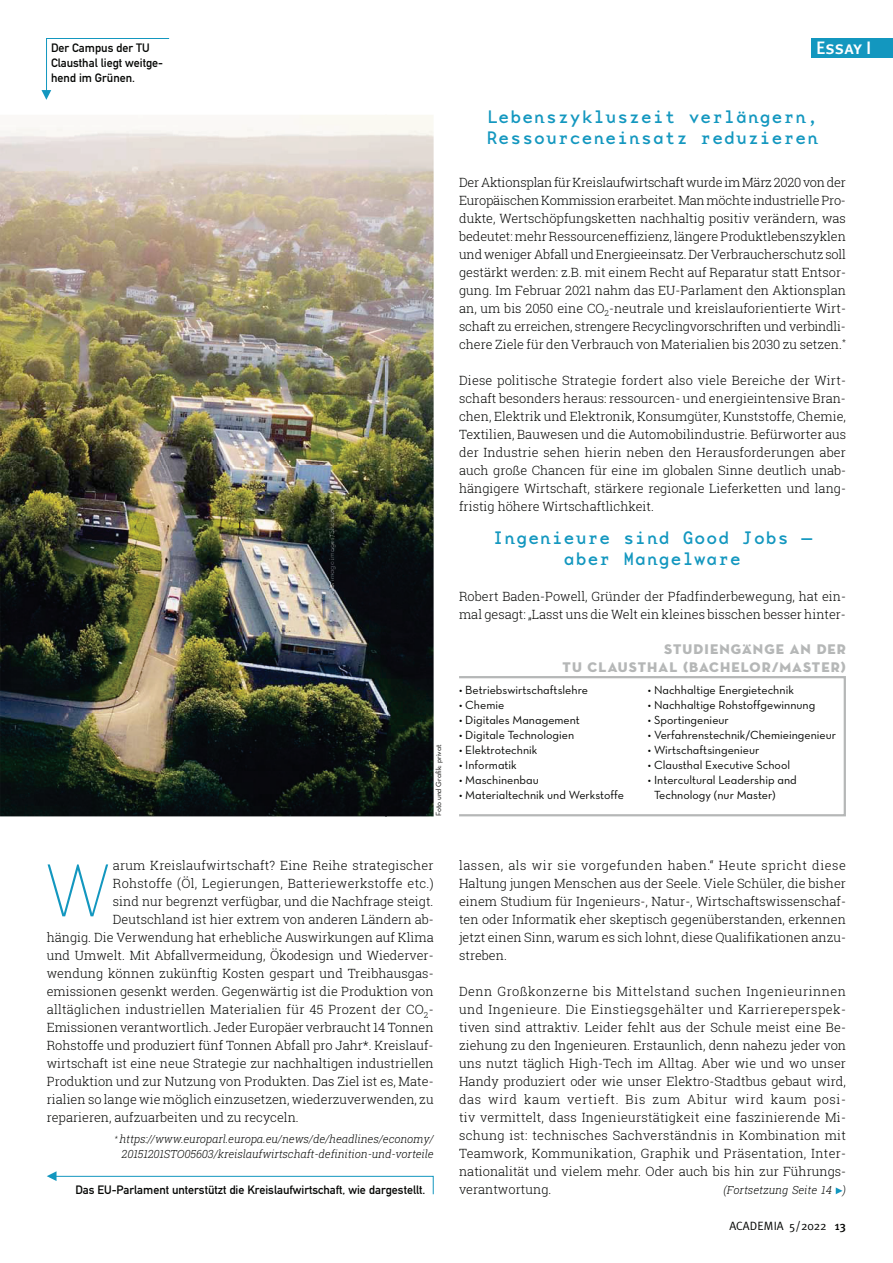
<style>
.page{position:relative;width:893px;height:1263px;background:#fff}
.page>*{position:absolute;margin:0;border:0;box-sizing:border-box;transform-origin:0 0}
.t1{font:200 70.2px "ITC Avant Garde Std";color:#1397bf}
.t2{font:18px/21px "Base Mono Wide Reg";letter-spacing:.06em;color:#1397bf}
.t3{font:18px "Meta Plus Medium Caps";color:#fff}
.t4{font:14.25px/18px "Neutraface Display Titling";letter-spacing:.08em;color:#b5b7b7;text-align:right}
.t5{font:300 12.75px/18px "Roboto Slab";color:#050604;text-align:justify}
.t6{font:300 12.75px "Roboto Slab";letter-spacing:.02em;color:#050604}
.t7{font:12px/15px "Neutraface Text Book Alt";color:#050604}
.t8{font:12px/15px "DIN Mittelschrift Alternate";color:#050604}
.t9{font:12px "Meta Plus";color:#050604}
.t10{font:italic 300 11.25px/15px "Roboto Slab";color:#050604;text-align:right}
.t11{font:7.5px "Neutraface Text Book Alt";color:#c0c3c7}
.t12{font:7.5px "Neutraface Text Book Alt";color:#050604}
.s1{color:#b8c1ca}
.s2{color:#abb6c1}
.s3{color:#d0d0d2}
.s4{color:#63666b}
.s5{color:#63676c}
.s6{color:#63686e}
.s7{color:#64666e}
.s8{color:#6a6a72}
.s9{color:#64696d}
.s10{color:#64686c}
.s11{color:#676c70}
.s12{color:#64686d}
.s13{color:#686d6e}
.s14{color:#6c7271}
.s15{color:#727875}
.s16{color:#737975}
.s17{color:#717874}
.s18{color:#737976}
.s19{color:#7b7d71}
.s20{color:#7f837b}
.s21{color:#6d715f}
.s22{color:#808276}
.s23{color:#91957d}
.s24{color:#757550}
.s25{font-weight:500}
</style>
<div class="page">
<img style="left:0;top:115px;width:434px;height:701px">
<div style="left:811px;top:39px;width:82px;height:19px;background:#1397bf"></div>
<div style="left:458px;top:676px;width:388px;height:140px;border:2px solid #b5b7b7"></div>
<svg style="left:41px;top:38px;width:129px;height:62px"></svg>
<svg style="left:47px;top:1171px;width:387px;height:24px"></svg>
<svg style="left:836px;top:1187px;width:6px;height:7px"></svg>
<svg style="left:329px;top:505px;width:7px;height:93px"></svg>
<p class="t8" style="left:51px;top:41px;width:114px">Der Campus der TU<br>Clausthal liegt weitge&shy;hend im Grünen.</p>
<p class="t11" style="left:329px;top:599px;width:96px;rotate:-90deg">F<span class="s1">o</span><span class="s2">t</span><span class="s3">o</span><span class="s4">:</span> <span class="s5">i</span><span class="s6">m</span><span class="s7">a</span><span class="s8">g</span><span class="s9">o</span> <span class="s10">i</span><span class="s11">m</span><span class="s12">a</span><span class="s13">g</span><span class="s14">e</span><span class="s15">s</span><span class="s16">/</span><span class="s17">S</span><span class="s18">h</span><span class="s19">o</span><span class="s20">t</span><span class="s21">s</span><span class="s22">h</span><span class="s23">o</span><span class="s24">p</span></p>
<h2 class="t3" style="left:816px;top:37px;width:57px">Essay I</h2>
<p class="t12" style="left:436px;top:816px;width:73px;rotate:-90deg">Foto und Grafik: privat</p>
<h2 class="t2" style="left:487px;top:108px;width:333px">Lebenszykluszeit verlängern,<br>Ressourceneinsatz reduzieren</h2>
<p class="t5" style="left:459px;top:173px;width:388px">Der Aktionsplan für Kreislaufwirtschaft wurde im März 2020 von der Europäischen Kommission erarbeitet. Man möchte industrielle Pro&shy;dukte, Wertschöpfungsketten nachhaltig positiv verändern, was bedeutet: mehr Ressourceneffizienz, längere Produktlebenszyklen und weniger Abfall und Energieeinsatz. Der Verbraucherschutz soll gestärkt werden: z.B. mit einem Recht auf Reparatur statt Entsor&shy;gung. Im Februar 2021 nahm das EU-Parlament den Aktionsplan an, um bis 2050 eine CO<sub>2</sub>-neutrale und kreislauforientierte Wirt&shy;schaft zu erreichen, strengere Recyclingvorschriften und verbindli&shy;chere Ziele für den Verbrauch von Materialien bis 2030 zu setzen.<sup>*</sup></p>
<p class="t5" style="left:459px;top:371px;width:388px">Diese politische Strategie fordert also viele Bereiche der Wirt&shy;schaft besonders heraus: ressourcen- und energieintensive Bran&shy;chen, Elektrik und Elektronik, Konsumgüter, Kunststoffe, Chemie, Textilien, Bauwesen und die Automobilindustrie. Befürworter aus der Industrie sehen hierin neben den Herausforderungen aber auch große Chancen für eine im globalen Sinne deutlich unab&shy;hängigere Wirtschaft, stärkere regionale Lieferketten und lang&shy;fristig höhere Wirtschaftlichkeit.</p>
<h2 class="t2" style="left:493px;top:529px;width:321px;text-align:center">Ingenieure sind Good Jobs – aber Mangelware</h2>
<p class="t5" style="left:459px;top:587px;width:388px">Robert Baden-Powell, Gründer der Pfadfinderbewegung, hat ein&shy;mal gesagt: „Lasst uns die Welt ein kleines bisschen besser hinter-</p>
<p class="t4" style="left:562px;top:643px;width:285px">STUDIENGÄNGE AN DER<br>TU CLAUSTHAL (BACHELOR/MASTER)</p>
<p class="t7" style="left:459px;top:683px;width:130px">• Betriebswirtschaftslehre</p>
<p class="t7" style="left:459px;top:698px;width:47px">• Chemie</p>
<p class="t7" style="left:459px;top:713px;width:122px">• Digitales Management</p>
<p class="t7" style="left:459px;top:728px;width:117px">• Digitale Technologien</p>
<p class="t7" style="left:459px;top:743px;width:80px">• Elektrotechnik</p>
<p class="t7" style="left:459px;top:758px;width:59px">• Informatik</p>
<p class="t7" style="left:459px;top:773px;width:81px">• Maschinenbau</p>
<p class="t7" style="left:459px;top:788px;width:166px">• Materialtechnik und Werkstoffe</p>
<p class="t7" style="left:648px;top:683px;width:147px">• Nachhaltige Energietechnik</p>
<p class="t7" style="left:648px;top:698px;width:169px">• Nachhaltige Rohstoffgewinnung</p>
<p class="t7" style="left:648px;top:713px;width:82px">• Sportingenieur</p>
<p class="t7" style="left:648px;top:728px;width:190px">• Verfahrenstechnik/Chemieingenieur</p>
<p class="t7" style="left:648px;top:743px;width:113px">• Wirtschaftsingenieur</p>
<p class="t7" style="left:648px;top:758px;width:144px">• Clausthal Executive School</p>
<p class="t7" style="left:654px;top:773px;width:144px;text-indent:-6px">• Intercultural Leadership and<br>Technology (nur Master)</p>
<h1 class="t1" style="left:47px;top:851px;width:64px">W</h1>
<p class="t5" style="left:113px;top:856px;width:322px">arum Kreislaufwirtschaft? Eine Reihe strategischer</p>
<p class="t5" style="left:459px;top:856px;width:388px">lassen, als wir sie vorgefunden haben.“ Heute spricht diese Haltung jungen Menschen aus der Seele. Viele Schüler, die bisher einem Studium für Ingenieurs-, Natur-, Wirtschaftswissenschaf&shy;ten oder Informatik eher skeptisch gegenüberstanden, erkennen jetzt einen Sinn, warum es sich lohnt, diese Qualifikationen anzu - streben.</p>
<p class="t5" style="left:459px;top:982px;width:388px">Denn Großkonzerne bis Mittelstand suchen Ingenieurinnen und Ingenieure. Die Einstiegsgehälter und Karriereperspek&shy;tiven sind attraktiv. Leider fehlt aus der Schule meist eine Be - ziehung zu den Ingenieuren. Erstaunlich, denn nahezu jeder von uns nutzt täglich High-Tech im Alltag. Aber wie und wo unser Handy produziert oder wie unser Elektro-Stadtbus gebaut wird, das wird kaum vertieft. Bis zum Abitur wird kaum posi - tiv vermittelt, dass Ingenieurstätigkeit eine faszinierende Mi&shy;schung ist: technisches Sachverständnis in Kombination mit Teamwork, Kommunikation, Graphik und Präsentation, Inter - nationalität und vielem mehr. Oder auch bis hin zur Führungs - verantwortung.</p>
<p class="t6" style="left:113px;top:875px;width:322px">Rohstoffe (Öl, Legierungen, Batteriewerkstoffe etc.)</p>
<p class="t5" style="left:113px;top:892px;width:322px">sind nur begrenzt verfügbar, und die Nachfrage steigt.</p>
<p class="t5" style="left:113px;top:910px;width:322px">Deutschland ist hier extrem von anderen Ländern ab-</p>
<p class="t5" style="left:47px;top:928px;width:388px">hängig. Die Verwendung hat erhebliche Auswirkungen auf Klima</p>
<p class="t5" style="left:47px;top:946px;width:388px">und Umwelt. Mit Abfallvermeidung, Ökodesign und Wiederver-</p>
<p class="t5" style="left:47px;top:964px;width:388px">wendung können zukünftig Kosten gespart und Treibhausgas-</p>
<p class="t5" style="left:47px;top:982px;width:388px">emissionen gesenkt werden. Gegenwärtig ist die Produktion von</p>
<p class="t6" style="left:47px;top:1001px;width:388px">alltäglichen industriellen Materialien für 45 Prozent der CO<sub>2</sub>-</p>
<p class="t5" style="left:47px;top:1018px;width:388px">Emissionen verantwortlich. Jeder Europäer verbraucht 14 Tonnen</p>
<p class="t5" style="left:47px;top:1036px;width:388px">Rohstoffe und produziert fünf Tonnen Abfall pro Jahr*. Kreislauf-</p>
<p class="t5" style="left:47px;top:1054px;width:388px">wirtschaft ist eine neue Strategie zur nachhaltigen industriellen</p>
<p class="t5" style="left:47px;top:1072px;width:388px">Produktion und zur Nutzung von Produkten. Das Ziel ist es, Mate-</p>
<p class="t5" style="left:47px;top:1090px;width:388px">rialien so lange wie möglich einzusetzen, wiederzuverwenden, zu</p>
<p class="t5" style="left:47px;top:1108px;width:254px">reparieren, aufzuarbeiten und zu recyceln.</p>
<p class="t10" style="left:115px;top:1132px;width:321px"><sup>*</sup> https://www.europarl.europa.eu/news/de/headlines/economy/<br>20151201STO05603/kreislaufwirtschaft-definition-und-vorteile</p>
<p class="t8" style="left:75px;top:1184px;width:352px">Das EU-Parlament unterstützt die Kreislaufwirtschaft, wie dargestellt.</p>
<p class="t10" style="left:723px;top:1182px;width:124px">(Fortsetzung Seite 14 )</p>
<p class="t9" style="left:729px;top:1222px;width:118px">ACADEMIA 5/2022 <span class="s25">13</span></p>
</div>
